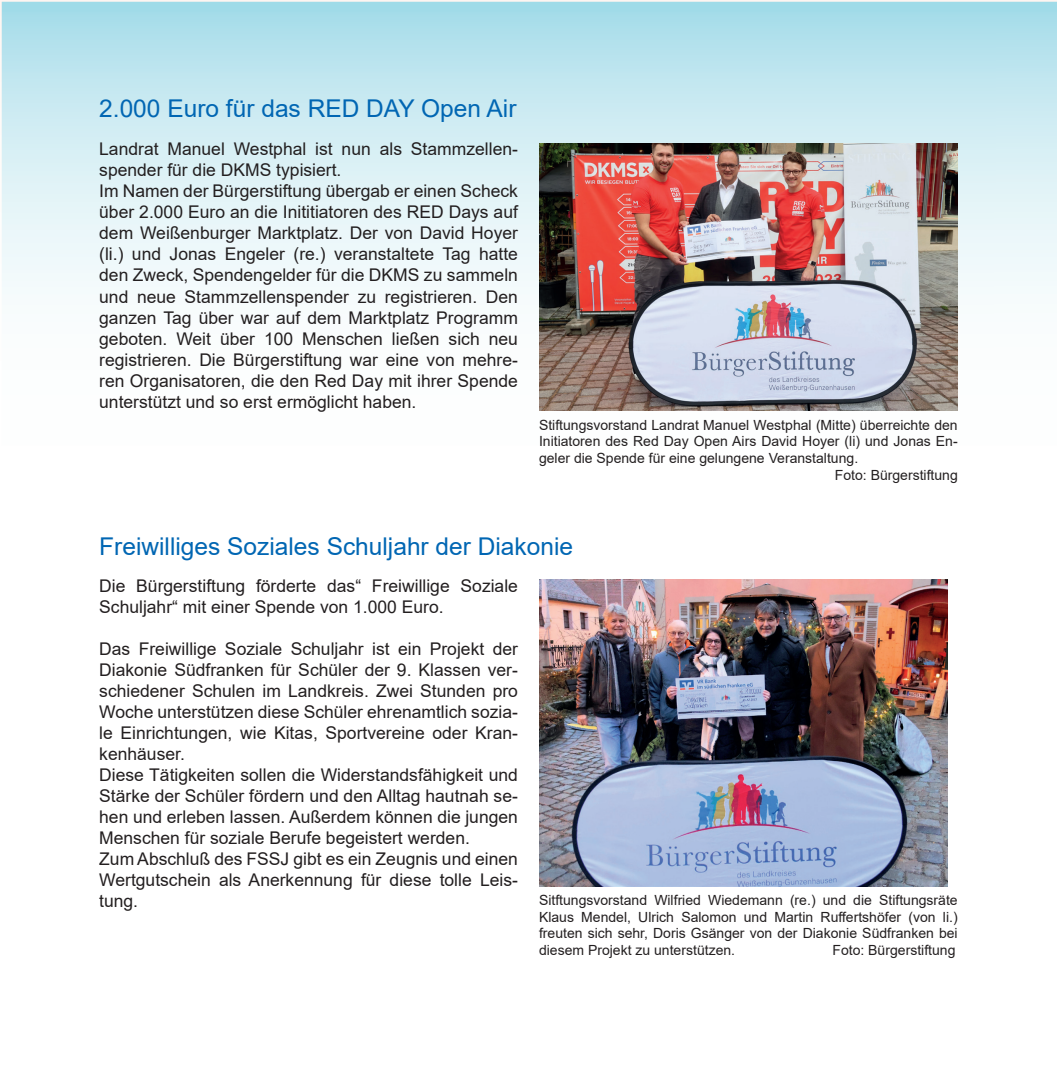
<style>
.page{position:relative;width:1057px;height:1072px;background:#fff}
.page>*{position:absolute;margin:0;border:0;box-sizing:border-box;transform-origin:0 0}
.t1{font:24.5px "Arial";color:#0166b3}
.t2{font:17.5px/21px "Arial";color:#231f20}
.t3{font:14px/16.8px "Arial";color:#231f20;text-align:justify}
</style>
<div class="page">
<svg style="left:0;top:0;width:1057px;height:411px"></svg>
<img style="left:539px;top:144px;width:418px;height:267px">
<img style="left:539px;top:579px;width:408px;height:307px">
<h1 class="t1" style="left:99px;top:92px;width:419px">2.000 Euro für das RED DAY Open Air</h1>
<p class="t2" style="left:99px;top:139px;width:420px">Landrat Manuel Westphal ist nun als Stammzellen&shy;spender für die DKMS typisiert.<br>Im Namen der Bürgerstiftung übergab er einen Scheck über 2.000 Euro an die Inititiatoren des RED Days auf dem Weißenburger Marktplatz. Der von David Hoyer (li.) und Jonas Engeler (re.) veranstaltete Tag hatte den Zweck, Spendengelder für die DKMS zu sammeln und neue Stammzellenspender zu registrieren. Den ganzen Tag über war auf dem Marktplatz Programm geboten. Weit über 100 Menschen ließen sich neu registrieren. Die Bürgerstiftung war eine von mehre&shy;ren Organisatoren, die den Red Day mit ihrer Spende unterstützt und so erst ermöglicht haben.</p>
<p class="t3" style="left:539px;top:416px;width:420px">Stiftungsvorstand Landrat Manuel Westphal (Mitte) überreichte den</p>
<p class="t3" style="left:539px;top:433px;width:420px">Initiatoren des Red Day Open Airs David Hoyer (li) und Jonas En-</p>
<p class="t3" style="left:539px;top:450px;width:321px">geler die Spende für eine gelungene Veranstaltung.</p>
<p class="t3" style="left:835px;top:466px;width:124px">Foto: Bürgerstiftung</p>
<h1 class="t1" style="left:99px;top:529px;width:475px">Freiwilliges Soziales Schuljahr der Diakonie</h1>
<p class="t2" style="left:99px;top:575px;width:420px">Die Bürgerstiftung förderte das“ Freiwillige Soziale<br>Schuljahr“ mit einer Spende von 1.000 Euro.</p>
<p class="t2" style="left:99px;top:638px;width:420px">Das Freiwillige Soziale Schuljahr ist ein Projekt der Diakonie Südfranken für Schüler der 9. Klassen ver&shy;schiedener Schulen im Landkreis. Zwei Stunden pro Woche unterstützen diese Schüler ehrenamtlich sozia&shy;le Einrichtungen, wie Kitas, Sportvereine oder Kran&shy;kenhäuser.<br>Diese Tätigkeiten sollen die Widerstandsfähigkeit und Stärke der Schüler fördern und den Alltag hautnah se&shy;hen und erleben lassen. Außerdem können die jungen Menschen für soziale Berufe begeistert werden.<br>Zum Abschluß des FSSJ gibt es ein Zeugnis und einen Wertgutschein als Anerkennung für diese tolle Leis&shy;tung.</p>
<p class="t3" style="left:539px;top:891px;width:420px">Sitftungsvorstand Wilfried Wiedemann (re.) und die Stiftungsräte Klaus Mendel, Ulrich Salomon und Martin Ruffertshöfer (von li.) freuten sich sehr, Doris Gsänger von der Diakonie Südfranken bei diesem Projekt zu unterstützen.</p>
<p class="t3" style="left:832px;top:941px;width:124px">Foto: Bürgerstiftung</p>
</div>
